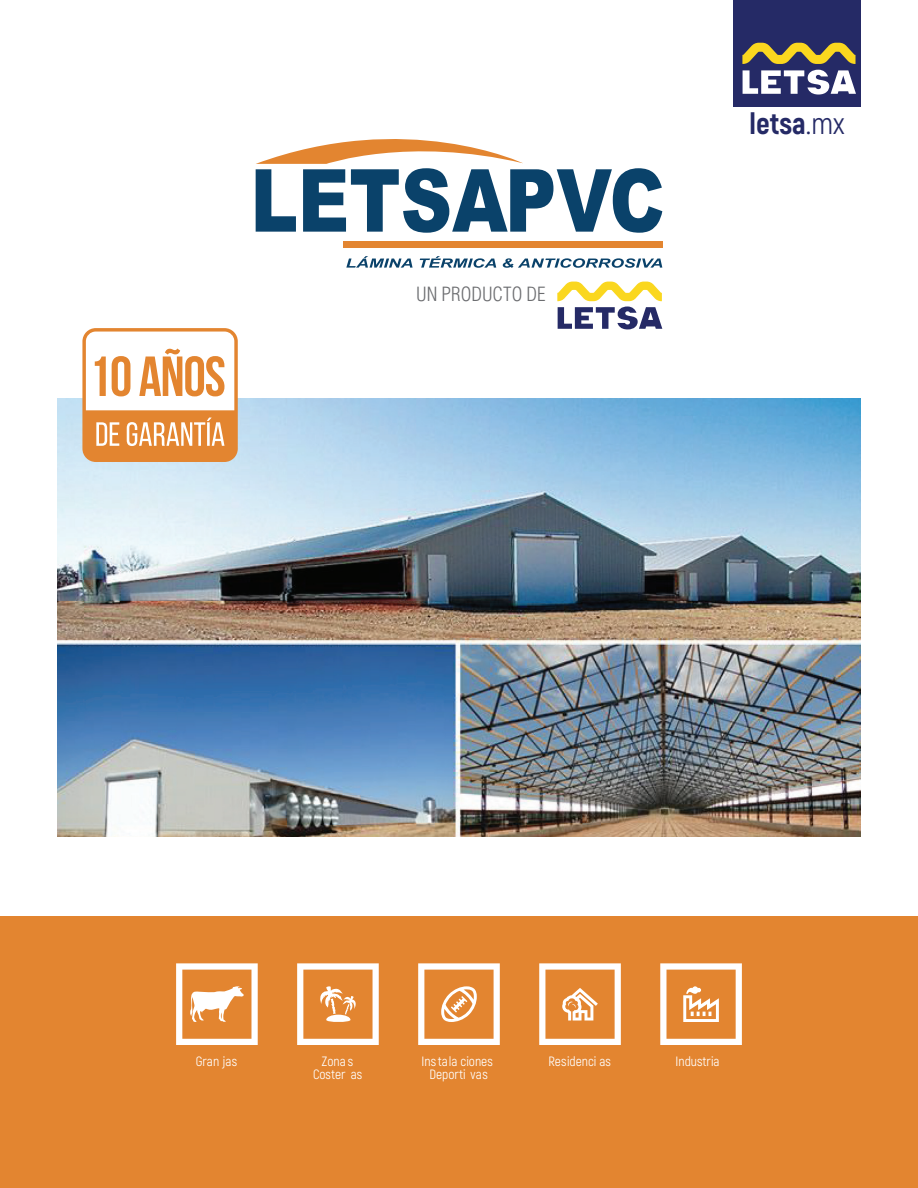
<style>
.page{position:relative;width:918px;height:1188px;background:#fff}
.page>*{position:absolute;margin:0;border:0;box-sizing:border-box;transform-origin:0 0}
.t1{font:800 30px "Akrobat";color:#252a66}
.t2{font:300 condensed 19.2px "Helvetica";color:#6c6d70}
.t3{font:13.5px/13.5px "Akrobat";color:#fff;text-align:center}
.s1{font-weight:400}
</style>
<div class="page">
<div style="left:733px;top:0;width:128px;height:106px;background:#252a66"></div>
<svg style="left:742px;top:43px;width:114px;height:21px"></svg>
<svg style="left:743px;top:70px;width:113px;height:25px"></svg>
<div style="left:0;top:916px;width:918px;height:272px;background:#e38530"></div>
<img style="left:57px;top:399px;width:804px;height:437px">
<svg style="left:256px;top:139px;width:406px;height:94px"></svg>
<svg style="left:346px;top:256px;width:67px;height:12px"></svg>
<svg style="left:420px;top:256px;width:76px;height:12px"></svg>
<svg style="left:503px;top:258px;width:159px;height:10px"></svg>
<div style="left:343px;top:241px;width:319px;height:7px;background:#e38530"></div>
<svg style="left:557px;top:282px;width:105px;height:47px"></svg>
<svg style="left:539px;top:963px;width:82px;height:82px"></svg>
<svg style="left:176px;top:963px;width:82px;height:82px"></svg>
<svg style="left:418px;top:963px;width:82px;height:82px"></svg>
<svg style="left:297px;top:963px;width:82px;height:82px"></svg>
<svg style="left:660px;top:963px;width:82px;height:82px"></svg>
<svg style="left:82px;top:328px;width:156px;height:134px"></svg>
<h2 class="t2" style="left:416px;top:282px;width:131px">UN PRODUCTO DE</h2>
<h1 class="t1" style="left:750px;top:105px;width:96px">letsa<span class="s1">.mx</span></h1>
<p class="t3" style="left:196px;top:1054px;width:43px">Gran jas</p>
<p class="t3" style="left:422px;top:1054px;width:73px">Ins tala ciones</p>
<p class="t3" style="left:548px;top:1054px;width:64px">Residenci as</p>
<p class="t3" style="left:429px;top:1068px;width:60px">Deporti vas</p>
<p class="t3" style="left:313px;top:1054px;width:51px">Zona s<br>Coster as</p>
<p class="t3" style="left:676px;top:1054px;width:46px">Industria</p>
</div>
